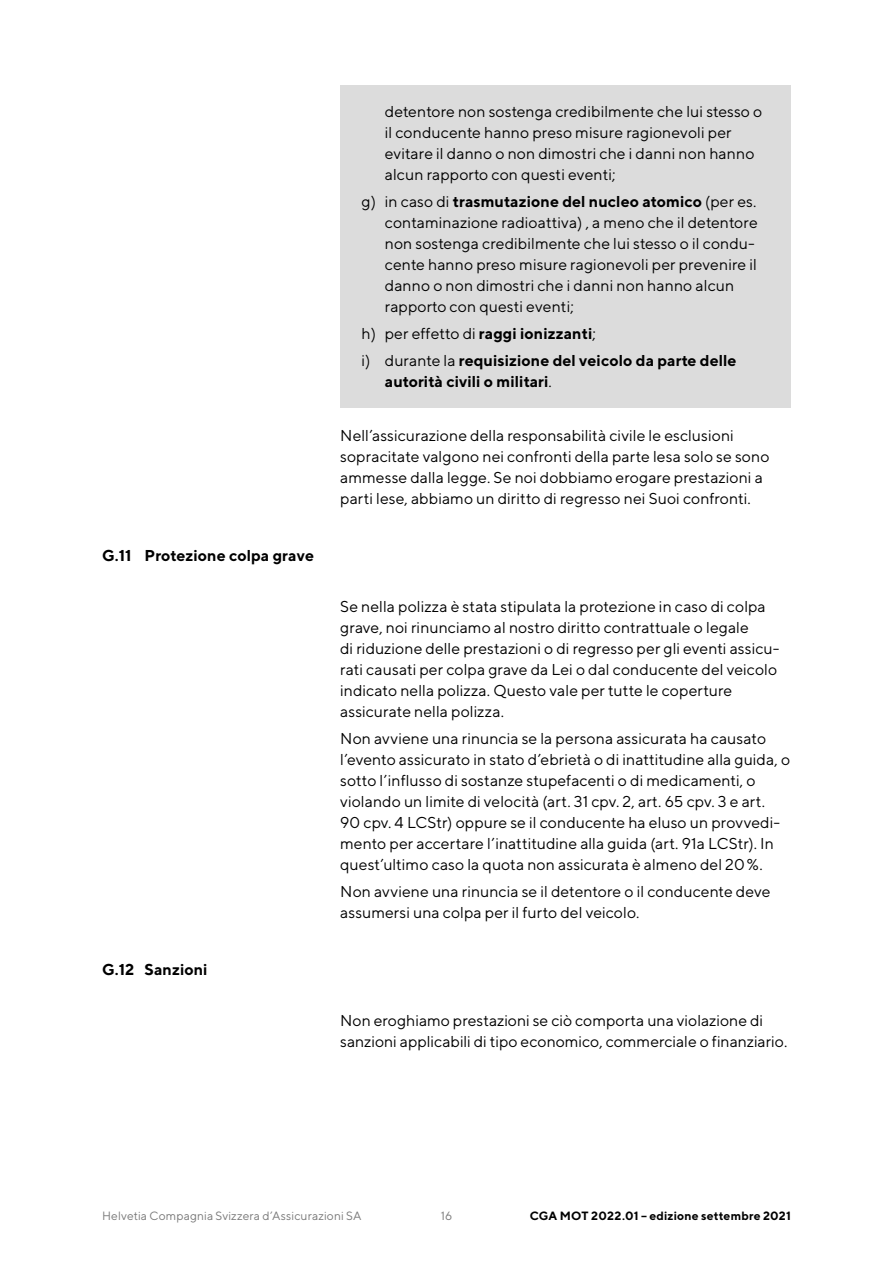
<style>
.page{position:relative;width:893px;height:1263px;background:#fff}
.page>*{position:absolute;margin:0;border:0;box-sizing:border-box;transform-origin:0 0}
.Copy_10_5_14_Regular{font:15.75px/21px "TT Norms";letter-spacing:.005em;color:#000}
.Copy_10_5_14_Regular-2{font:700 15.75px/21px "TT Norms";letter-spacing:.005em;color:#000}
._02_Titel-Absatz_10{font:700 15.75px "TT Norms";letter-spacing:.005em;color:#000}
.t1{font:12px "TT Norms";letter-spacing:.01em;color:#787878}
.t2{font:700 12px "TT Norms";letter-spacing:.015em;color:#000}
.s1{font-weight:700}
.s2{font-weight:400}
</style>
<div class="page">
<div style="left:340px;top:85px;width:451px;height:116px;background:#dcdcdc"></div>
<div style="left:340px;top:175px;width:451px;height:158px;background:#dcdcdc"></div>
<div style="left:340px;top:307px;width:451px;height:53px;background:#dcdcdc"></div>
<div style="left:340px;top:334px;width:451px;height:74px;background:#dcdcdc"></div>
<p class="Copy_10_5_14_Regular" style="left:385px;top:101px;width:379px">detentore non sostenga credibilmente che lui stesso o il conducente hanno preso misure ragionevoli per evitare il danno o non dimostri che i danni non hanno alcun rapporto con questi eventi;</p>
<p class="Copy_10_5_14_Regular" style="left:385px;top:191px;width:374px;text-indent:-23px">g) in caso di <span class="s1">trasmutazione del nucleo atomico</span> (per es. contaminazione radioattiva) , a meno che il detentore non sostenga credibilmente che lui stesso o il condu&shy;cente hanno preso misure ragionevoli per prevenire il danno o non dimostri che i danni non hanno alcun rapporto con questi eventi;</p>
<p class="Copy_10_5_14_Regular" style="left:361px;top:323px;width:236px">h) per effetto di <span class="s1">raggi ionizzanti</span>;</p>
<p class="Copy_10_5_14_Regular-2" style="left:385px;top:350px;width:353px;text-indent:-23px"><span class="s2">i) durante la</span> requisizione del veicolo da parte delle autorità civili o militari<span class="s2">.</span></p>
<p class="_02_Titel-Absatz_10" style="left:102px;top:545px;width:213px">G.11 Protezione colpa grave</p>
<p class="_02_Titel-Absatz_10" style="left:102px;top:959px;width:107px">G.12 Sanzioni</p>
<p class="Copy_10_5_14_Regular" style="left:340px;top:425px;width:431px">Nell’assicurazione della responsabilità civile le esclusioni sopracitate valgono nei confronti della parte lesa solo se sono ammesse dalla legge. Se noi dobbiamo erogare prestazioni a parti lese, abbiamo un diritto di regresso nei Suoi confronti.</p>
<p class="Copy_10_5_14_Regular" style="left:340px;top:596px;width:441px">Se nella polizza è stata stipulata la protezione in caso di colpa grave, noi rinunciamo al nostro diritto contrattuale o legale<br>di riduzione delle prestazioni o di regresso per gli eventi assicu&shy;rati causati per colpa grave da Lei o dal conducente del veicolo indicato nella polizza. Questo vale per tutte le coperture assicurate nella polizza.</p>
<p class="Copy_10_5_14_Regular" style="left:340px;top:728px;width:451px">Non avviene una rinuncia se la persona assicurata ha causato l’evento assicurato in stato d’ebrietà o di inattitudine alla guida, o sotto l’influsso di sostanze stupefacenti o di medicamenti, o violando un limite di velocità (art. 31 cpv. 2, art. 65 cpv. 3 e art.<br>90 cpv. 4 LCStr) oppure se il conducente ha eluso un provvedi&shy;mento per accertare l’inattitudine alla guida (art. 91a LCStr). In quest’ultimo caso la quota non assicurata è almeno del 20%.</p>
<p class="Copy_10_5_14_Regular" style="left:340px;top:881px;width:432px">Non avviene una rinuncia se il detentore o il conducente deve assumersi una colpa per il furto del veicolo.</p>
<p class="Copy_10_5_14_Regular" style="left:340px;top:1010px;width:449px">Non eroghiamo prestazioni se ciò comporta una violazione di sanzioni applicabili di tipo economico, commerciale o finanziario.</p>
<p class="t1" style="left:102px;top:1209px;width:261px">Helvetia Compagnia Svizzera d’Assicurazioni SA</p>
<p class="t1" style="left:441px;top:1209px;width:13px">16</p>
<p class="t2" style="left:530px;top:1209px;width:263px">CGA MOT 2022.01 – edizione settembre 2021</p>
</div>
